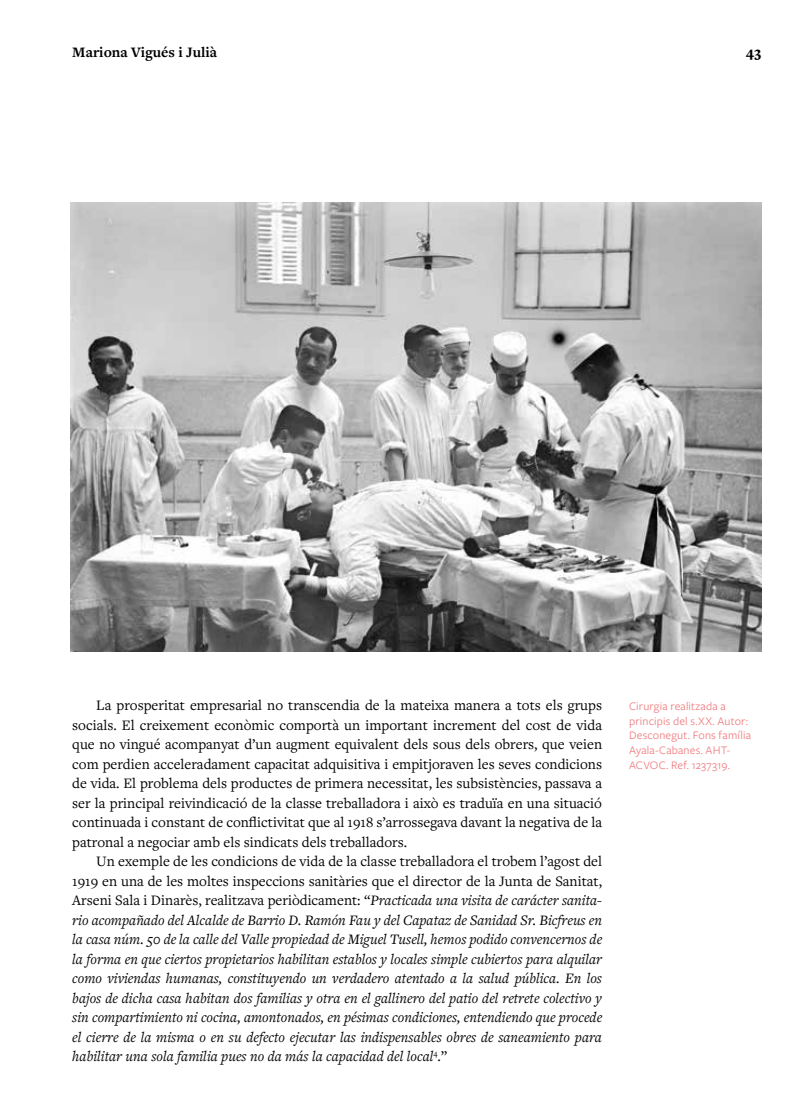
<style>
.page{position:relative;width:808px;height:1106px;background:#fff}
.page>*{position:absolute;margin:0;border:0;box-sizing:border-box;transform-origin:0 0}
.t1{font:italic 15px/19.5px "Freight Text Pro";color:#000;text-align:justify}
.t2{font:15px/19.5px "Freight Text Pro";color:#000;text-align:justify}
.t3{font:700 15px "Freight Text Pro";color:#000}
.t4{font:900 15px "Freight Text Pro";color:#000}
.t5{font:12px/14.7px "Freight Sans Pro";letter-spacing:.015em;color:#ef7b7f}
.s1{font-style:normal}
</style>
<div class="page">
<img style="left:71px;top:203px;width:690px;height:448px">
<p class="t3" style="left:72px;top:42px;width:146px">Mariona Vigués i Julià</p>
<p class="t4" style="left:746px;top:42px;width:17px">43</p>
<p class="t2" style="left:72px;top:695px;width:531px;text-indent:24px">La prosperitat empresarial no transcendia de la mateixa manera a tots els grups socials. El creixement econòmic comportà un important increment del cost de vida que no vingué acompanyat d’un augment equivalent dels sous dels obrers, que veien com perdien acceleradament capacitat adquisitiva i empitjoraven les seves condicions de vida. El problema dels productes de primera necessitat, les subsistències, passava a ser la principal reivindicació de la classe treballadora i això es traduïa en una situació continuada i constant de conflictivitat que al 1918 s’arrossegava davant la negativa de la patronal a negociar amb els sindicats dels treballadors.</p>
<p class="t1" style="left:72px;top:851px;width:531px;text-indent:24px"><span class="s1">Un exemple de les condicions de vida de la classe treballadora el trobem l’agost del 1919 en una de les moltes inspeccions sanitàries que el director de la Junta de Sanitat, Arseni Sala i Dinarès, realitzava periòdicament: “</span>Practicada una visita de carácter sanita&shy;rio acompañado del Alcalde de Barrio D. Ramón Fau y del Capataz de Sanidad Sr. Bicfreus en la casa núm. 50 de la calle del Valle propiedad de Miguel Tusell, hemos podido convencernos de la forma en que ciertos propietarios habilitan establos y locales simple cubiertos para alquilar como viviendas humanas, constituyendo un verdadero atentado a la salud pública. En los bajos de dicha casa habitan dos familias y otra en el gallinero del patio del retrete colectivo y sin compartimiento ni cocina, amontonados, en pésimas condiciones, entendiendo que procede el cierre de la misma o en su defecto ejecutar las indispensables obres de saneamiento para habilitar una sola familia pues no da más la capacidad del local<sup>4</sup><span class="s1">.”</span></p>
<p class="t5" style="left:629px;top:698px;width:123px">Cirurgia realitzada a principis del s.XX. Autor:<br>Desconegut. Fons família<br>Ayala-Cabanes. AHT-<br>ACVOC. Ref. 1237319.</p>
</div>
